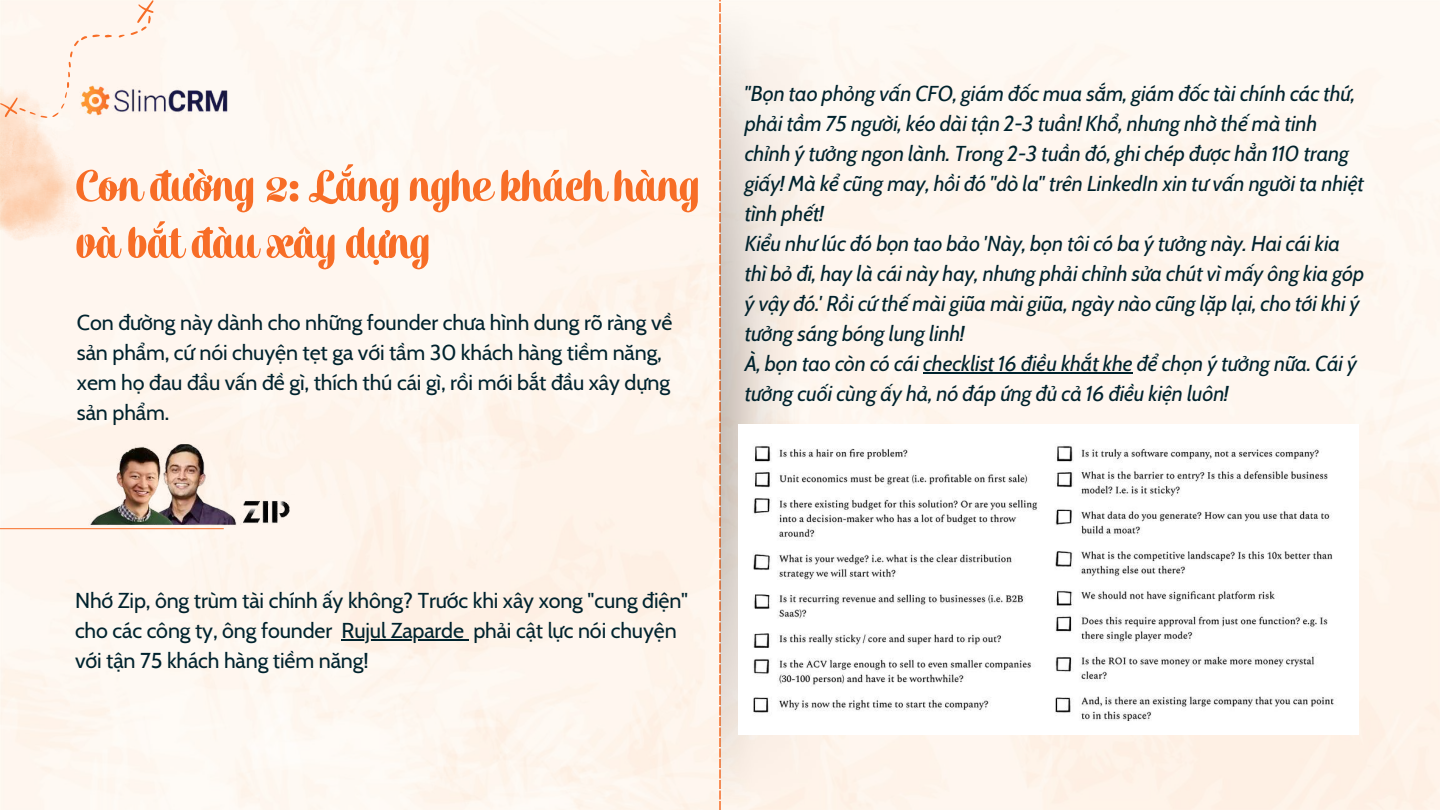
<style>
.page{position:relative;width:1440px;height:810px;background:#fff6ef}
.page>*{position:absolute;margin:0;border:0;box-sizing:border-box;transform-origin:0 0}
.t1{font:700 61.7px/57px "SVN Alek";color:#f76d26}
.t2{font:italic 21.5px/30px "Cabin";letter-spacing:-.005em;color:#00232e}
.t3{font:21.5px/30px "Cabin";letter-spacing:-.005em;color:#00232e}
</style>
<div class="page">
<img style="left:112px;top:81px;width:120px;height:37px">
<img style="left:0;top:118px;width:96px;height:135px">
<svg style="left:719px;top:0;width:1px;height:810px"></svg>
<img style="left:720px;top:0;width:132px;height:810px">
<svg style="left:131px;top:0;width:23px;height:35px"></svg>
<svg style="left:119px;top:35px;width:6px;height:3px"></svg>
<svg style="left:0;top:35px;width:112px;height:83px"></svg>
<img style="left:739px;top:424px;width:620px;height:311px">
<hr style="left:923px;top:372px;width:210px;height:2px;background:#00232e">
<hr style="left:342px;top:639px;width:122px;height:2px;background:#00232e">
<hr style="left:0;top:528px;width:224px;height:1px;background:#f76d26">
<img style="left:79px;top:437px;width:166px;height:95px">
<img style="left:181px;top:495px;width:167px;height:45px">
<h1 class="t1" style="left:77px;top:157px;width:625px">Conđường2: Lắngnghekháchhàng vàbắtđàu xâydựng</h1>
<p class="t3" style="left:77px;top:308px;width:597px">Con đường này dành cho những founder chưa hình dung rõ ràng về sản phẩm, cứ nói chuyện tẹt ga với tầm 30 khách hàng tiềm năng, xem họ đau đầu vấn đề gì, thích thú cái gì, rồi mới bắt đầu xây dựng sản phẩm.</p>
<p class="t2" style="left:745px;top:78px;width:621px">"Bọn tao phỏng vấn CFO, giám đốc mua sắm, giám đốc tài chính các thứ, phải tầm 75 người, kéo dài tận 2-3 tuần! Khổ, nhưng nhờ thế mà tinh chỉnh ý tưởng ngon lành. Trong 2-3 tuần đó, ghi chép được hẳn 110 trang giấy! Mà kể cũng may, hồi đó "dò la" trên LinkedIn xin tư vấn người ta nhiệt tình phết!<br>Kiểu như lúc đó bọn tao bảo 'Này, bọn tôi có ba ý tưởng này. Hai cái kia thì bỏ đi, hay là cái này hay, nhưng phải chỉnh sửa chút vì mấy ông kia góp ý vậy đó.' Rồi cứ thế mài giũa mài giũa, ngày nào cũng lặp lại, cho tới khi ý tưởng sáng bóng lung linh!<br>À, bọn tao còn có cái checklist 16 điều khắt khe để chọn ý tưởng nữa. Cái ý tưởng cuối cùng ấy hả, nó đáp ứng đủ cả 16 điều kiện luôn!</p>
<p class="t3" style="left:75px;top:585px;width:615px">Nhớ Zip, ông trùm tài chính ấy không? Trước khi xây xong "cung điện" cho các công ty, ông founder Rujul Zaparde phải cật lực nói chuyện với tận 75 khách hàng tiềm năng!</p>
</div>
